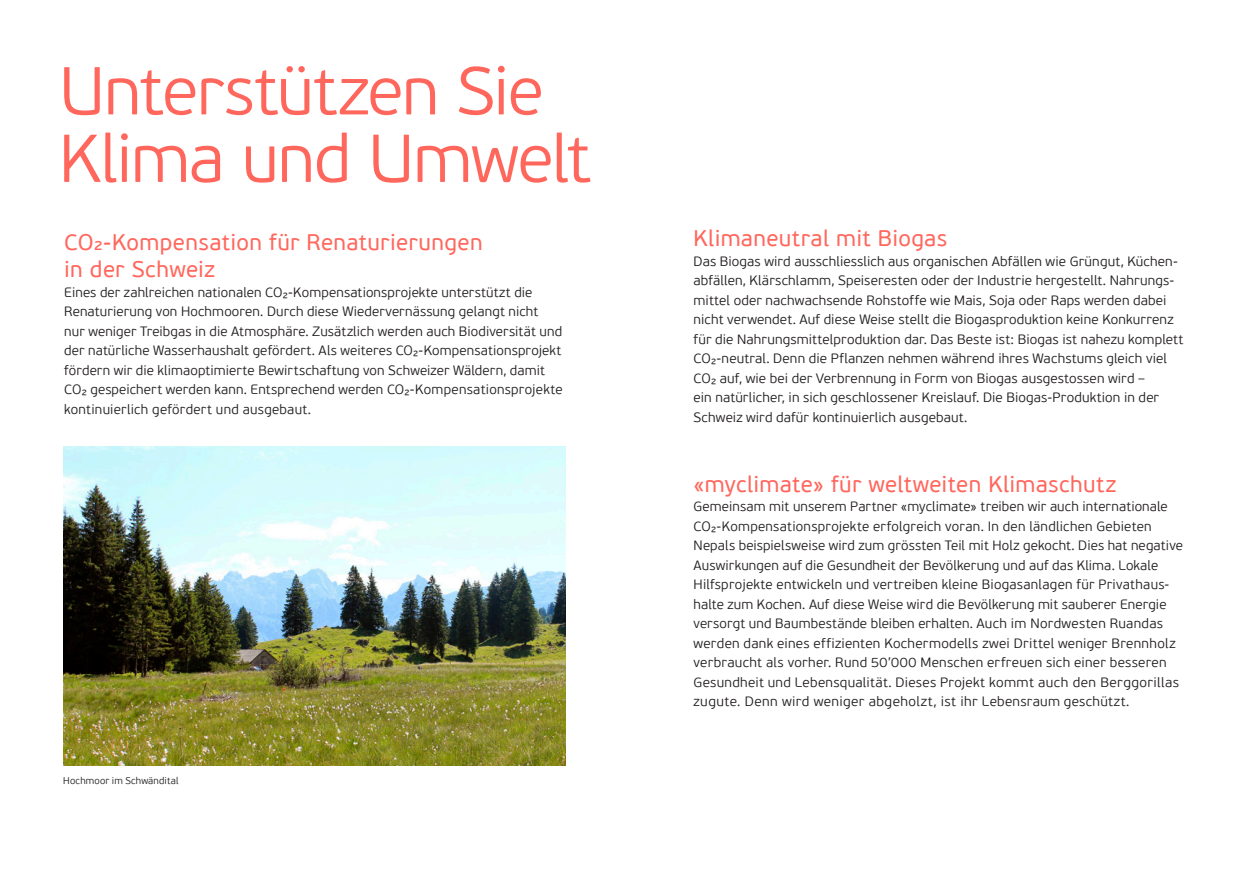
<style>
.page{position:relative;width:1251px;height:893px;background:#fff}
.page>*{position:absolute;margin:0;border:0;box-sizing:border-box;transform-origin:0 0}
.Titel{font:300 67.5px "PF Beau Sans Pro";letter-spacing:-.02em;color:#ff675d}
.Produkte{font:22.5px/27px "PF Beau Sans Pro";letter-spacing:.015em;color:#ff675d}
.Lauftext{font:300 13.5px/19.5px "PF Beau Sans Pro";letter-spacing:.01em;color:#231f20}
.t1{font:300 9.75px "PF Beau Sans Pro";letter-spacing:.02em;color:#231f20}
</style>
<div class="page">
<img style="left:63px;top:446px;width:503px;height:319px">
<p class="Titel" style="left:59px;top:53px;width:486px">Unterstützen Sie</p>
<p class="Titel" style="left:59px;top:120px;width:533px">Klima und Umwelt</p>
<p class="Produkte" style="left:64px;top:230px;width:420px">CO2-Kompensation für Renaturierungen in der Schweiz</p>
<p class="Lauftext" style="left:64px;top:283px;width:500px">Eines der zahlreichen nationalen CO₂-Kompensationsprojekte unterstützt die Renaturierung von Hochmooren. Durch diese Wiedervernässung gelangt nicht<br>nur weniger Treibgas in die Atmosphäre. Zusätzlich werden auch Biodiversität und der natürliche Wasserhaushalt gefördert. Als weiteres CO₂-Kompensationsprojekt fördern wir die klimaoptimierte Bewirtschaftung von Schweizer Wäldern, damit CO₂ gespeichert werden kann. Entsprechend werden CO₂-Kompensationsprojekte kontinuierlich gefördert und ausgebaut.</p>
<p class="t1" style="left:63px;top:775px;width:117px">Hochmoor im Schwändital</p>
<p class="Produkte" style="left:693px;top:225px;width:255px">Klimaneutral mit Biogas</p>
<p class="Lauftext" style="left:693px;top:251px;width:491px">Das Biogas wird ausschliesslich aus organischen Abfällen wie Grüngut, Küchen&shy;abfällen, Klärschlamm, Speiseresten oder der Industrie hergestellt. Nahrungs&shy;mittel oder nachwachsende Rohstoffe wie Mais, Soja oder Raps werden dabei nicht verwendet. Auf diese Weise stellt die Biogasproduktion keine Konkurrenz für die Nahrungsmittelproduktion dar. Das Beste ist: Biogas ist nahezu komplett CO₂-neutral. Denn die Pflanzen nehmen während ihres Wachstums gleich viel CO₂ auf, wie bei der Verbrennung in Form von Biogas ausgestossen wird –<br>ein natürlicher, in sich geschlossener Kreislauf. Die Biogas-Produktion in der Schweiz wird dafür kontinuierlich ausgebaut.</p>
<p class="Produkte" style="left:693px;top:471px;width:424px">«myclimate» für weltweiten Klimaschutz</p>
<p class="Lauftext" style="left:693px;top:497px;width:491px">Gemeinsam mit unserem Partner «myclimate» treiben wir auch internationale CO₂-Kompensationsprojekte erfolgreich voran. In den ländlichen Gebieten Nepals beispielsweise wird zum grössten Teil mit Holz gekocht. Dies hat negative Auswirkungen auf die Gesundheit der Bevölkerung und auf das Klima. Lokale Hilfsprojekte entwickeln und vertreiben kleine Biogasanlagen für Privathaus&shy;halte zum Kochen. Auf diese Weise wird die Bevölkerung mit sauberer Energie versorgt und Baumbestände bleiben erhalten. Auch im Nordwesten Ruandas werden dank eines effizienten Kochermodells zwei Drittel weniger Brennholz verbraucht als vorher. Rund 50’000 Menschen erfreuen sich einer besseren Gesundheit und Lebensqualität. Dieses Projekt kommt auch den Berggorillas zugute. Denn wird weniger abgeholzt, ist ihr Lebensraum geschützt.</p>
</div>
